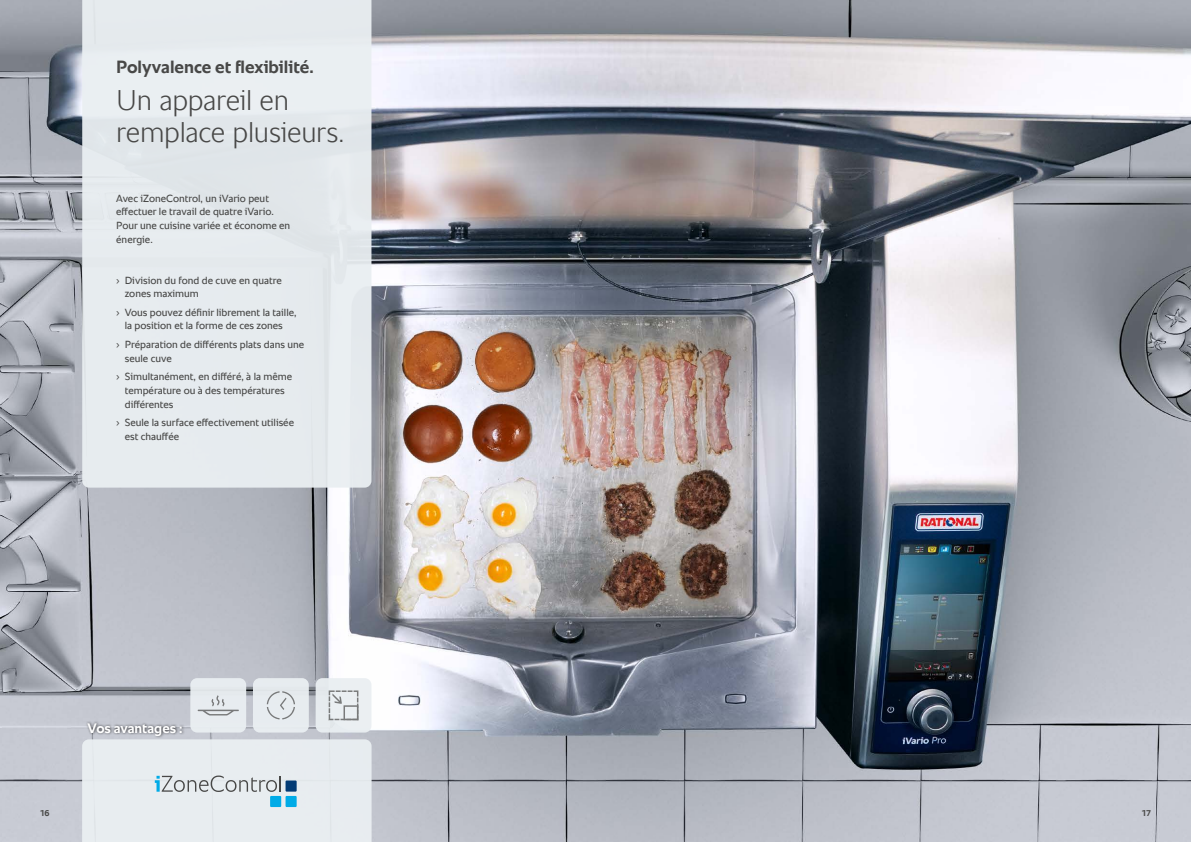
<style>
.page{position:relative;width:1191px;height:842px;background:#fff}
.page>*{position:absolute;margin:0;border:0;box-sizing:border-box;transform-origin:0 0}
.t1{font:300 29px/32px "RATIONAL Sans TT";letter-spacing:-.01em;color:#484847}
.t2{font:700 18px "RATIONAL Sans TT";letter-spacing:-.005em;color:#484847}
.t3{font:700 14px "RATIONAL Sans TT";color:#fff}
.t4{font:10.5px/13.6px "RATIONAL Sans TT";color:#484847}
.t5{font:700 8.5px "RATIONAL Sans TT";color:#484847}
</style>
<div class="page">
<img style="left:0;top:0;width:1191px;height:842px">
<div style="left:82px;top:0;width:289px;height:488px;background:#e6ebee"></div>
<div style="left:82px;top:739px;width:289px;height:103px;background:#e8edf0"></div>
<div style="left:285px;top:780px;width:12px;height:12px;background:#033b75"></div>
<div style="left:285px;top:796px;width:12px;height:11px;background:#00abe7"></div>
<div style="left:270px;top:796px;width:11px;height:11px;background:#00abe7"></div>
<div style="left:190px;top:678px;width:56px;height:54px;background:#eaeff2;border-radius:7px"></div>
<svg style="left:198px;top:695px;width:41px;height:20px"></svg>
<div style="left:253px;top:678px;width:56px;height:54px;background:#eaeff2;border-radius:7px"></div>
<svg style="left:267px;top:691px;width:28px;height:28px"></svg>
<div style="left:316px;top:678px;width:55px;height:54px;background:#eaeff2;border-radius:7px"></div>
<svg style="left:329px;top:690px;width:29px;height:30px"></svg>
<div style="left:85px;top:720px;width:100px;height:18px;background:#000;opacity:.75"></div>
<h2 class="t2" style="left:116px;top:53px;width:199px">Polyvalence et flexibilité.</h2>
<h1 class="t1" style="left:116px;top:84px;width:230px">Un appareil en remplace plusieurs.</h1>
<p class="t4" style="left:116px;top:192px;width:175px">Avec iZoneControl, un iVario peut effectuer le travail de quatre iVario.<br>Pour une cuisine variée et économe en énergie.</p>
<p class="t4" style="left:125px;top:273px;width:159px;text-indent:-9px">› Division du fond de cuve en quatre zones maximum</p>
<p class="t4" style="left:116px;top:305px;width:182px;text-align:center">› Vous pouvez définir librement la taille, la position et la forme de ces zones</p>
<p class="t4" style="left:125px;top:338px;width:181px;text-indent:-9px">› Préparation de différents plats dans une seule cuve</p>
<p class="t4" style="left:125px;top:370px;width:169px;text-indent:-9px">› Simultanément, en différé, à la même température ou à des températures différentes</p>
<p class="t4" style="left:125px;top:416px;width:171px;text-indent:-9px">› Seule la surface effectivement utilisée est chauffée</p>
<h3 class="t3" style="left:88px;top:718px;width:96px">Vos avantages :</h3>
<p class="t5" style="left:40px;top:807px;width:11px">16</p>
<p class="t5" style="left:1141px;top:807px;width:11px">17</p>
</div>
